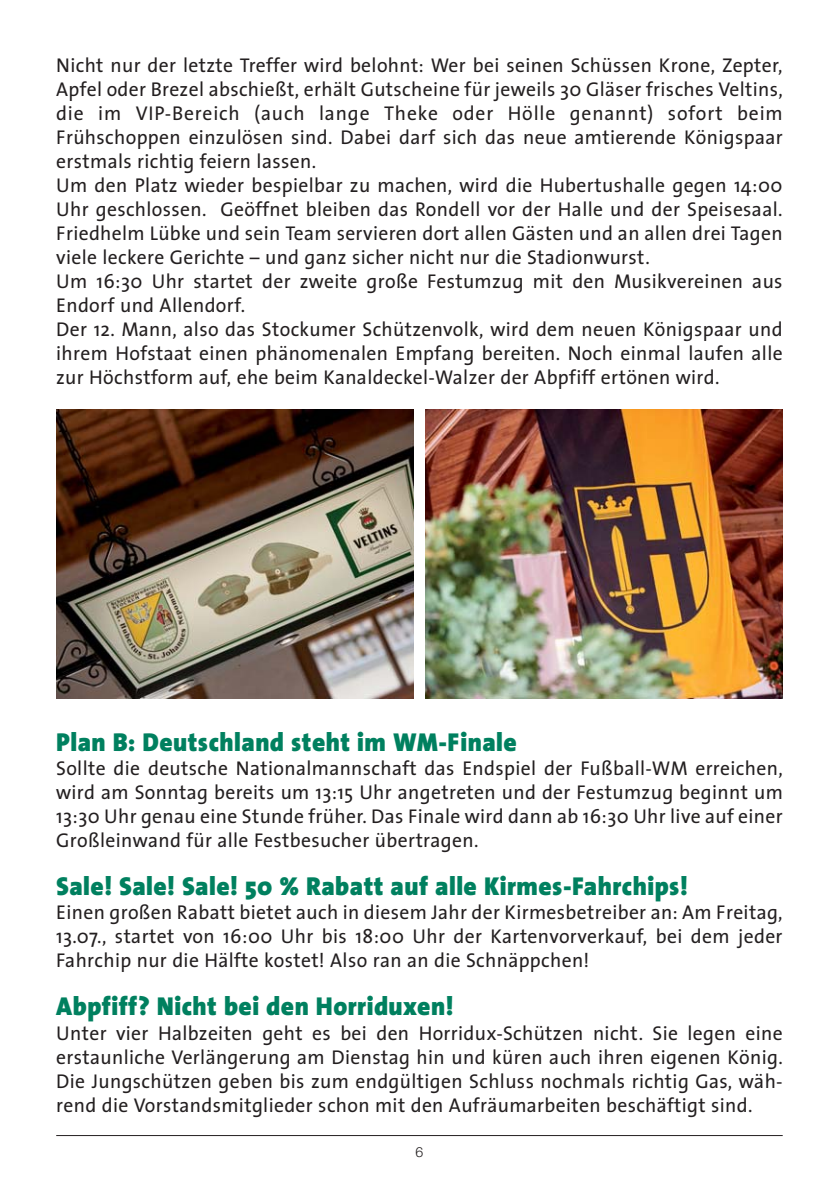
<style>
.page{position:relative;width:840px;height:1191px;background:#fff}
.page>*{position:absolute;margin:0;border:0;box-sizing:border-box;transform-origin:0 0}
.t1{font:900 26px "Thesis Sans";letter-spacing:.02em;color:#00805f}
.t2{font:20px/24px "Thesis Sans";letter-spacing:.02em;color:#231f20;text-align:justify}
.t3{font:300 14px "Helvetica Neue";color:#231f20}
</style>
<div class="page">
<hr style="left:56px;top:1135px;width:726px;height:1px;background:#231f20">
<img style="left:56px;top:409px;width:357px;height:289px">
<img style="left:425px;top:409px;width:357px;height:289px">
<p class="t2" style="left:56px;top:55px;width:727px;text-align:left">Nicht nur der letzte Treffer wird belohnt: Wer bei seinen Schüssen Krone, Zepter, Apfel oder Brezel abschießt, erhält Gutscheine für jeweils 30 Gläser frisches Veltins, die im VIP-Bereich (auch lange Theke oder Hölle genannt) sofort beim Frühschoppen einzulösen sind. Dabei darf sich das neue amtierende Königspaar erstmals richtig feiern lassen.<br>Um den Platz wieder bespielbar zu machen, wird die Hubertushalle gegen 14:00<br>Uhr geschlossen. Geöffnet bleiben das Rondell vor der Halle und der Speisesaal.<br>Friedhelm Lübke und sein Team servieren dort allen Gästen und an allen drei Tagen viele leckere Gerichte – und ganz sicher nicht nur die Stadionwurst.<br>Um 16:30 Uhr startet der zweite große Festumzug mit den Musikvereinen aus Endorf und Allendorf.<br>Der 12. Mann, also das Stockumer Schützenvolk, wird dem neuen Königspaar und ihrem Hofstaat einen phänomenalen Empfang bereiten. Noch einmal laufen alle zur Höchstform auf, ehe beim Kanaldeckel-Walzer der Abpfiff ertönen wird.</p>
<h1 class="t1" style="left:56px;top:731px;width:462px">Plan B: Deutschland steht im WM-Finale</h1>
<p class="t2" style="left:56px;top:758px;width:727px">Sollte die deutsche Nationalmannschaft das Endspiel der Fußball-WM erreichen, wird am Sonntag bereits um 13:15 Uhr angetreten und der Festumzug beginnt um 13:30 Uhr genau eine Stunde früher. Das Finale wird dann ab 16:30 Uhr live auf einer Großleinwand für alle Festbesucher übertragen.</p>
<h1 class="t1" style="left:56px;top:875px;width:632px">Sale! Sale! Sale! 50 % Rabatt auf alle Kirmes-Fahrchips!</h1>
<p class="t2" style="left:56px;top:902px;width:727px">Einen großen Rabatt bietet auch in diesem Jahr der Kirmesbetreiber an: Am Freitag, 13.07., startet von 16:00 Uhr bis 18:00 Uhr der Kartenvorverkauf, bei dem jeder Fahrchip nur die Hälfte kostet! Also ran an die Schnäppchen!</p>
<h1 class="t1" style="left:56px;top:995px;width:398px">Abpfiff? Nicht bei den Horriduxen!</h1>
<p class="t2" style="left:56px;top:1022px;width:727px">Unter vier Halbzeiten geht es bei den Horridux-Schützen nicht. Sie legen eine erstaunliche Verlängerung am Dienstag hin und küren auch ihren eigenen König.<br>Die Jungschützen geben bis zum endgültigen Schluss nochmals richtig Gas, wäh&shy;rend die Vorstandsmitglieder schon mit den Aufräumarbeiten beschäftigt sind.</p>
<p class="t3" style="left:415px;top:1146px;width:9px">6</p>
</div>
